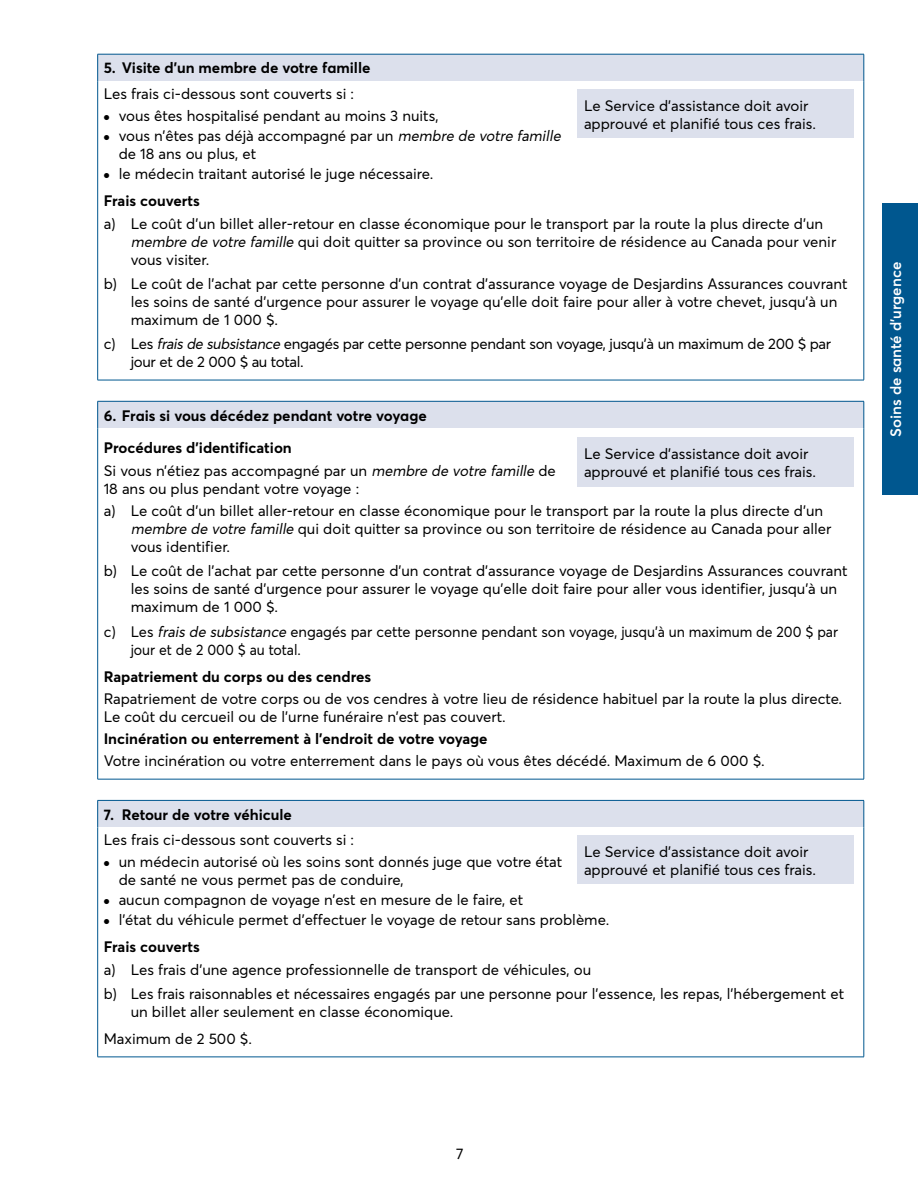
<style>
.page{position:relative;width:918px;height:1188px;background:#fff}
.page>*{position:absolute;margin:0;border:0;box-sizing:border-box;transform-origin:0 0}
.t1{font:15px/18px "Averta";color:#000}
.t2{font:700 15px/32.8px "Averta";color:#000}
.t3{font:15px/18px "Averta";letter-spacing:-.02em;color:#000}
.t4{font:600 15px "Averta";color:#fff}
.s1{font-size:9px}
.s2{font-style:italic}
.s3{font-weight:700}
</style>
<div class="page">
<div style="left:883px;top:204px;width:35px;height:291px;background:#00578f"></div>
<div style="left:98px;top:54px;width:766px;height:27px;background:#dce0ec"></div>
<hr style="left:98px;top:54px;width:766px;height:1px;background:#00578f">
<svg style="left:97px;top:54px;width:1px;height:27px"></svg>
<svg style="left:864px;top:54px;width:1px;height:27px"></svg>
<hr style="left:97px;top:81px;width:1px;height:299px;background:#00578f">
<hr style="left:864px;top:81px;width:1px;height:299px;background:#00578f">
<hr style="left:98px;top:380px;width:766px;height:1px;background:#00578f">
<div style="left:98px;top:401px;width:766px;height:27px;background:#dce0ec"></div>
<hr style="left:98px;top:401px;width:766px;height:1px;background:#00578f">
<svg style="left:97px;top:401px;width:1px;height:27px"></svg>
<svg style="left:864px;top:401px;width:1px;height:27px"></svg>
<hr style="left:97px;top:428px;width:1px;height:351px;background:#00578f">
<hr style="left:864px;top:428px;width:1px;height:351px;background:#00578f">
<hr style="left:98px;top:779px;width:766px;height:1px;background:#00578f">
<div style="left:98px;top:800px;width:766px;height:27px;background:#dce0ec"></div>
<hr style="left:98px;top:800px;width:766px;height:1px;background:#00578f">
<svg style="left:97px;top:801px;width:1px;height:26px"></svg>
<svg style="left:864px;top:801px;width:1px;height:26px"></svg>
<hr style="left:97px;top:827px;width:1px;height:230px;background:#00578f">
<hr style="left:864px;top:827px;width:1px;height:230px;background:#00578f">
<hr style="left:98px;top:1057px;width:766px;height:1px;background:#00578f">
<div style="left:577px;top:90px;width:277px;height:48px;background:#dce0ec"></div>
<div style="left:577px;top:437px;width:277px;height:50px;background:#dce0ec"></div>
<div style="left:577px;top:836px;width:277px;height:48px;background:#dce0ec"></div>
<p class="t2" style="left:104px;top:52px;width:268px">5. Visite d'un membre de votre famille</p>
<p class="t1" style="left:104px;top:84px;width:252px">Les frais ci-dessous sont couverts si :</p>
<p class="t1" style="left:104px;top:107px;width:336px"><span class="s1">●</span> vous êtes hospitalisé pendant au moins 3 nuits,</p>
<p class="t1" style="left:119px;top:127px;width:447px;text-indent:-15px"><span class="s1">●</span> vous n’êtes pas déjà accompagné par un <span class="s2">membre de votre famille </span>de 18 ans ou plus, et</p>
<p class="t1" style="left:104px;top:160px;width:331px;line-height:27px"><span class="s1">●</span> le médecin traitant autorisé le juge nécessaire.<br><span class="s3">Frais couverts</span></p>
<p class="t1" style="left:131px;top:214px;width:707px;text-indent:-27px">a) Le coût d’un billet aller-retour en classe économique pour le transport par la route la plus directe d’un <span class="s2">membre de votre famille</span> qui doit quitter sa province ou son territoire de résidence au Canada pour venir vous visiter.</p>
<p class="t1" style="left:131px;top:275px;width:718px;text-indent:-27px">b) Le coût de l’achat par cette personne d’un contrat d’assurance voyage de Desjardins Assurances couvrant les soins de santé d’urgence pour assurer le voyage qu’elle doit faire pour aller à votre chevet, jusqu’à un maximum de 1 000 $.</p>
<p class="t3" style="left:131px;top:335px;width:702px;text-indent:-27px">c) Les <span class="s2">fraisde subsistance</span> engagés par cette personne pendant son voyage, jusqu’à un maximum de 200 $ par jour et de 2 000 $ au total.</p>
<p class="t2" style="left:104px;top:399px;width:325px">6. Frais si vous décédez pendant votre voyage<br>Procédures d’identification</p>
<p class="t1" style="left:104px;top:461px;width:454px">Si vous n’étiez pas accompagné par un <span class="s2">membre de votre famille</span> de<br>18 ans ou plus pendant votre voyage :</p>
<p class="t1" style="left:131px;top:501px;width:702px;text-indent:-27px">a) Le coût d’un billet aller-retour en classe économique pour le transport par la route la plus directe d’un <span class="s2">membre de votre famille</span> qui doit quitter sa province ou son territoire de résidence au Canada pour aller vous identifier.</p>
<p class="t1" style="left:131px;top:562px;width:718px;text-indent:-27px">b) Le coût de l’achat par cette personne d’un contrat d’assurance voyage de Desjardins Assurances couvrant les soins de santé d’urgence pour assurer le voyage qu’elle doit faire pour aller vous identifier, jusqu’à un maximum de 1 000 $.</p>
<p class="t1" style="left:131px;top:622px;width:709px;text-indent:-27px">c) Les <span class="s2">frais de subsistance</span> engagés par cette personne pendant son voyage, jusqu’à un maximum de 200 $ par jour et de 2 000 $ au total.</p>
<p class="t2" style="left:104px;top:660px;width:269px">Rapatriement du corps ou des cendres</p>
<p class="t1" style="left:104px;top:689px;width:740px">Rapatriement de votre corps ou de vos cendres à votre lieu de résidence habituel par la route la plus directe.<br>Le coût du cercueil ou de l’urne funéraire n’est pas couvert.</p>
<p class="t2" style="left:104px;top:722px;width:385px">Incinération ou enterrement à l’endroit de votre voyage</p>
<p class="t1" style="left:104px;top:752px;width:663px">Votre incinération ou votre enterrement dans le pays où vous êtes décédé. Maximum de 6 000 $.</p>
<p class="t2" style="left:104px;top:798px;width:190px">7. Retour de votre véhicule</p>
<p class="t1" style="left:104px;top:831px;width:252px">Les frais ci-dessous sont couverts si :</p>
<p class="t1" style="left:119px;top:853px;width:445px;text-indent:-15px"><span class="s1">●</span> un médecin autorisé où les soins sont donnés juge que votre état de santé ne vous permet pas de conduire,</p>
<p class="t1" style="left:104px;top:891px;width:421px"><span class="s1">●</span> aucun compagnon de voyage n’est en mesure de le faire, et</p>
<p class="t1" style="left:104px;top:907px;width:507px;line-height:27px"><span class="s1">●</span> l’état du véhicule permet d’effectuer le voyage de retour sans problème.<br><span class="s3">Frais couverts</span></p>
<p class="t1" style="left:104px;top:957px;width:742px;line-height:24.3px">a) Les frais d’une agence professionnelle de transport de véhicules, ou<br>b) Les frais raisonnables et nécessaires engagés par une personne pour l’essence, les repas, l’hébergement et</p>
<p class="t1" style="left:104px;top:998px;width:351px;line-height:27px;text-indent:27px">un billet aller seulement en classe économique.<br>Maximum de 2 500 $.</p>
<p class="t1" style="left:584px;top:96px;width:234px">Le Service d’assistance doit avoir approuvé et planifié tous ces frais.</p>
<p class="t1" style="left:584px;top:444px;width:234px">Le Service d’assistance doit avoir approuvé et planifié tous ces frais.</p>
<p class="t1" style="left:584px;top:842px;width:234px">Le Service d’assistance doit avoir approuvé et planifié tous ces frais.</p>
<p class="t1" style="left:456px;top:1145px;width:9px">7</p>
<p class="t4" style="left:887px;top:437px;width:176px;rotate:-90deg">Soins de santé d’urgence</p>
</div>
